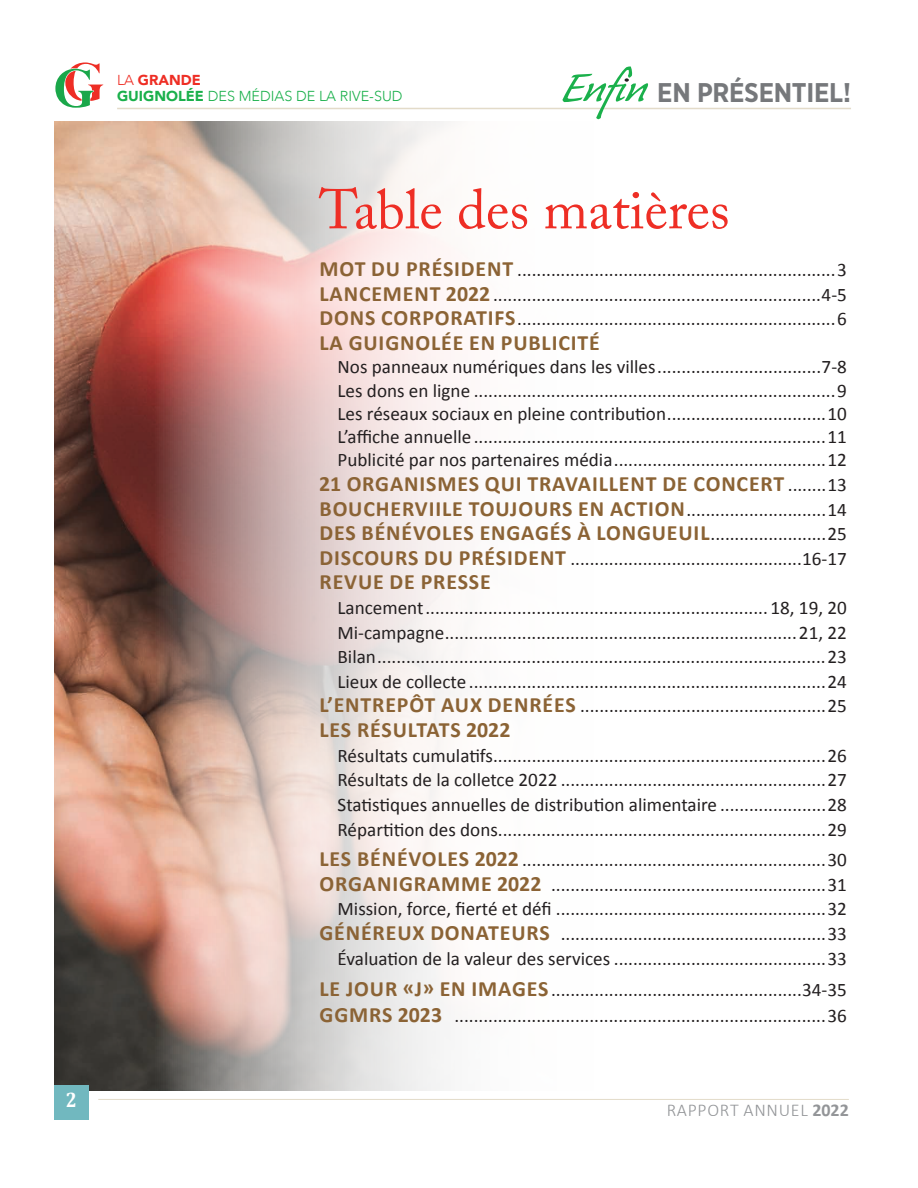
<style>
.page{position:relative;width:918px;height:1188px;background:#fff}
.page>*{position:absolute;margin:0;border:0;box-sizing:border-box;transform-origin:0 0}
.t1{font:55.5px "Adobe Caslon Pro";color:#ee2e25}
.t2{font:700 27px "Gotham Narrow";letter-spacing:-.01em;color:#76787b}
.t3{font:700 21.9px "Calibri";letter-spacing:.04em;color:#8b6335}
.t4{font:700 21.9px "Calibri";letter-spacing:-.015em;color:#8b6335}
.t5{font:700 21px "Cambria";color:#fff;scale:.9 1}
.t6{font:19.2px/24.6px "Calibri";color:#231f20;text-align:justify}
.t7{font:300 18px "Calibri";letter-spacing:.04em;color:#939598}
.t8{font:300 14.4px/15.9px "Avenir";color:#1ab04b}
.s1{color:#ee2e25}
.s2{font-weight:900;color:#ee2e25}
.s3{font-weight:900}
.s4{font-family:"Caliban";font-weight:400;font-style:italic;font-size:56.25px;color:#1ab04b}
.s5{font-weight:700;font-size:21.9px;color:#8b6335}
.s6{font-weight:700}
</style>
<div class="page">
<hr style="left:98px;top:1099px;width:751px;height:1px;background:#e3dbc9">
<svg style="left:55px;top:62px;width:48px;height:46px"></svg>
<hr style="left:117px;top:108px;width:734px;height:1px;background:#e3dbc9">
<svg style="left:625px;top:78px;width:4px;height:4px"></svg>
<img style="left:54px;top:121px;width:401px;height:970px">
<div style="left:54px;top:1085px;width:35px;height:35px;background:#71b8bf"></div>
<p class="t5" style="left:66px;top:1085px;width:14px">2</p>
<p class="t8" style="left:117px;top:72px;width:287px"><span class="s1">LA</span> <span class="s2">GRANDE<br></span><span class="s3">GUIGNOLÉE</span> DES MÉDIAS DE LA RIVE-SUD</p>
<h2 class="t2" style="left:561px;top:77px;width:291px"><span class="s4">Enfin</span>EN PRÉSENTIEL!</h2>
<h1 class="t1" style="left:319px;top:177px;width:412px">Table des matières</h1>
<p class="t6" style="left:320px;top:258px;width:529px"><span class="s5">MOT DU PRÉSIDENT</span> ..................................................................3</p>
<p class="t3" style="left:320px;top:280px;width:97px">LANCEMENT</p>
<p class="t6" style="left:446px;top:282px;width:402px"><span class="s5">2022</span> ....................................................................4-5</p>
<p class="t3" style="left:320px;top:304px;width:15px">DONS</p>
<p class="t3" style="left:381px;top:304px;width:27px">CORPOR</p>
<p class="t6" style="left:464px;top:307px;width:385px"><span class="s5">ATI FS</span> ..................................................................6</p>
<p class="t3" style="left:320px;top:329px;width:262px">LA GUIGNOLÉE EN PUBLICITÉ</p>
<p class="t6" style="left:338px;top:355px;width:511px;line-height:23.2px">Nos panneaux numériques dans les villes..................................7-8<br>Les dons en ligne ...........................................................................9<br>Les réseaux sociaux en pleine contribution.................................10<br>L’affiche annuelle .........................................................................11<br>Publicité par nos partenaires média............................................12</p>
<p class="t3" style="left:319px;top:470px;width:313px">21 ORGANISMES QUI TRAVAILLENT</p>
<p class="t3" style="left:662px;top:470px;width:99px">DE CONCERT</p>
<p class="t6" style="left:788px;top:472px;width:61px">........13</p>
<p class="t3" style="left:320px;top:494px;width:164px">BOUCHERVII LE TOU</p>
<p class="t3" style="left:510px;top:494px;width:23px">JOURS</p>
<p class="t3" style="left:578px;top:494px;width:71px">EN ACTION</p>
<p class="t6" style="left:686px;top:497px;width:162px">.............................14</p>
<p class="t3" style="left:320px;top:519px;width:13px">DES</p>
<p class="t3" style="left:362px;top:519px;width:303px">BÉNÉVOLES ENGAGÉS À LONGUEUI</p>
<p class="t6" style="left:700px;top:522px;width:148px"><span class="s5">L</span>........................25</p>
<p class="t3" style="left:320px;top:543px;width:59px">DISCOURS</p>
<p class="t3" style="left:424px;top:543px;width:48px">DU PRÉSIDENT</p>
<p class="t6" style="left:570px;top:546px;width:278px">................................................16-17</p>
<p class="t3" style="left:320px;top:568px;width:114px">REVUE DE PRESSE</p>
<p class="t6" style="left:338px;top:595px;width:511px">Lancement....................................................................... 18, 19, 20<br>Mi-campagne.........................................................................21, 22<br>Bilan.............................................................................................23<br>Lieux de collecte ..........................................................................24</p>
<p class="t3" style="left:320px;top:691px;width:28px">L’ENTREP</p>
<p class="t3" style="left:409px;top:691px;width:92px">ÔT AUX DENRÉES</p>
<p class="t6" style="left:580px;top:694px;width:268px">...................................................25</p>
<p class="t3" style="left:320px;top:716px;width:51px">LES RÉSU</p>
<p class="t4" style="left:408px;top:716px;width:104px">LTATS 2022</p>
<p class="t6" style="left:338px;top:743px;width:511px">Résultats cumulatifs.....................................................................26<br>Résultats de la colletce 2022 .......................................................27<br>Statistiques annuelles de distribution alimentaire ......................28<br>Répartition des dons....................................................................29</p>
<p class="t6" style="left:320px;top:848px;width:529px;text-align:right"><span class="s5">LES BÉNÉVOLES 2022</span> ...............................................................30<br><span class="s5">ORGANIGRAMME 2022</span> .........................................................31<br>Mission, force, fierté et défi ........................................................32</p>
<p class="t3" style="left:320px;top:919px;width:29px">GÉNÉREU</p>
<p class="t3" style="left:412px;top:919px;width:33px">X DON</p>
<p class="t3" style="left:476px;top:919px;width:26px">ATEURS</p>
<p class="t6" style="left:338px;top:921px;width:511px;text-align:right">.......................................................33<br>Évaluation de la valeur des services ............................................33</p>
<p class="t6" style="left:320px;top:977px;width:529px;line-height:25.5px"><span class="s5">LE JOUR «J» EN IMAGES</span> ....................................................34-35<br><span class="s5">GGMRS 2023</span> .............................................................................36</p>
<p class="t7" style="left:667px;top:1099px;width:184px">RAPPORT ANNUEL <span class="s6">2022</span></p>
</div>
